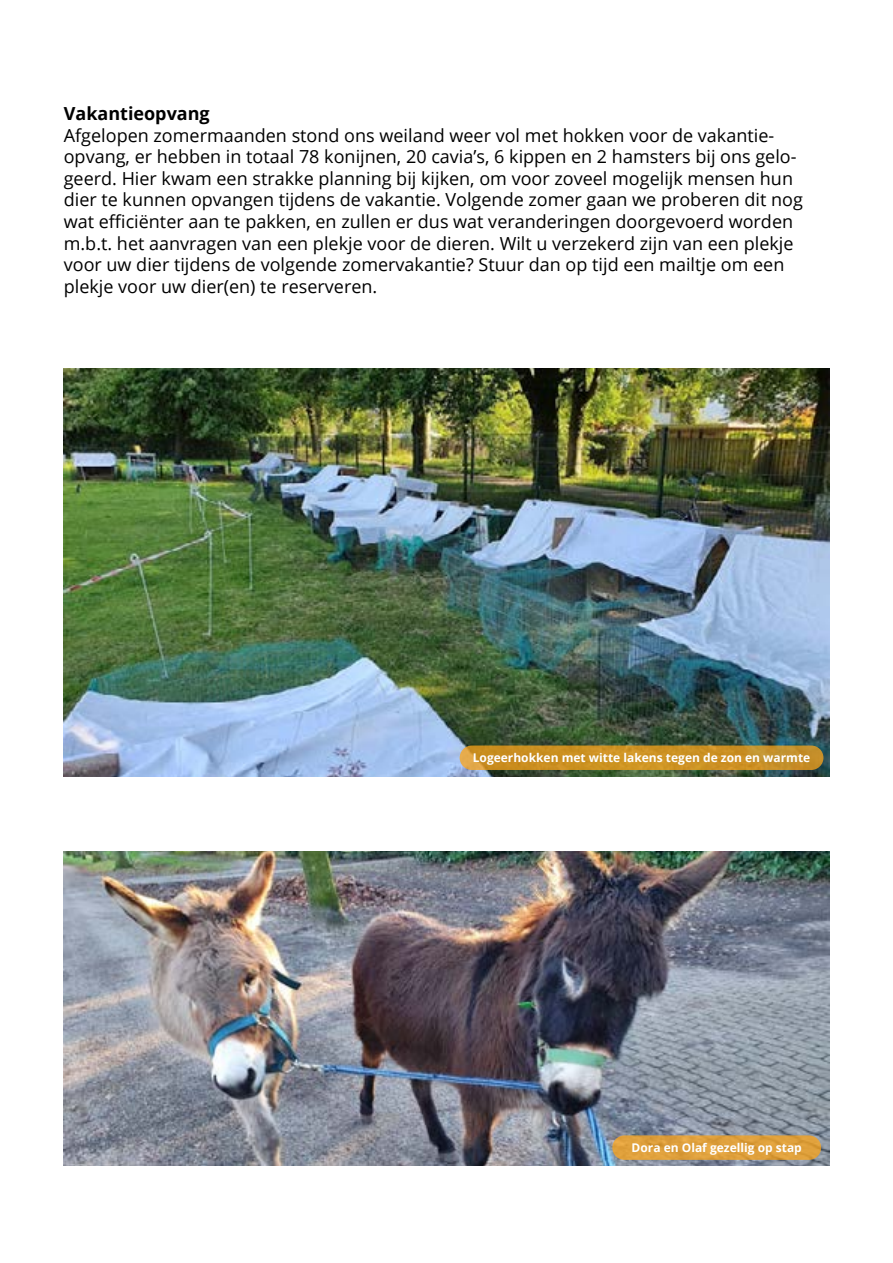
<style>
.page{position:relative;width:893px;height:1263px;background:#fff}
.page>*{position:absolute;margin:0;border:0;box-sizing:border-box;transform-origin:0 0}
.t1{font:18px/21.6px "Open Sans";color:#000}
.t2{font:700 18px "Open Sans";color:#000}
.t3{font:700 12px "Open Sans";color:#fff}
</style>
<div class="page">
<img style="left:64px;top:851px;width:765px;height:314px">
<div style="left:612px;top:1135px;width:209px;height:25px;background:#e0a13c;border-radius:12px"></div>
<img style="left:64px;top:368px;width:765px;height:408px">
<svg style="left:460px;top:745px;width:363px;height:25px;background:#c89025"></svg>
<p class="t2" style="left:64px;top:101px;width:148px">Vakantieopvang</p>
<p class="t1" style="left:64px;top:124px;width:741px">Afgelopen zomermaanden stond ons weiland weer vol met hokken voor de vakantie&shy;opvang, er hebben in totaal 78 konijnen, 20 cavia’s, 6 kippen en 2 hamsters bij ons gelo&shy;geerd. Hier kwam een strakke planning bij kijken, om voor zoveel mogelijk mensen hun dier te kunnen opvangen tijdens de vakantie. Volgende zomer gaan we proberen dit nog wat efficiënter aan te pakken, en zullen er dus wat veranderingen doorgevoerd worden m.b.t. het aanvragen van een plekje voor de dieren. Wilt u verzekerd zijn van een plekje voor uw dier tijdens de volgende zomervakantie? Stuur dan op tijd een mailtje om een plekje voor uw dier(en) te reserveren.</p>
<p class="t3" style="left:473px;top:749px;width:339px">Logeerhokken met witte lakens tegen de zon en warmte</p>
<p class="t3" style="left:632px;top:1139px;width:172px">Dora en Olaf gezellig op stap</p>
</div>
